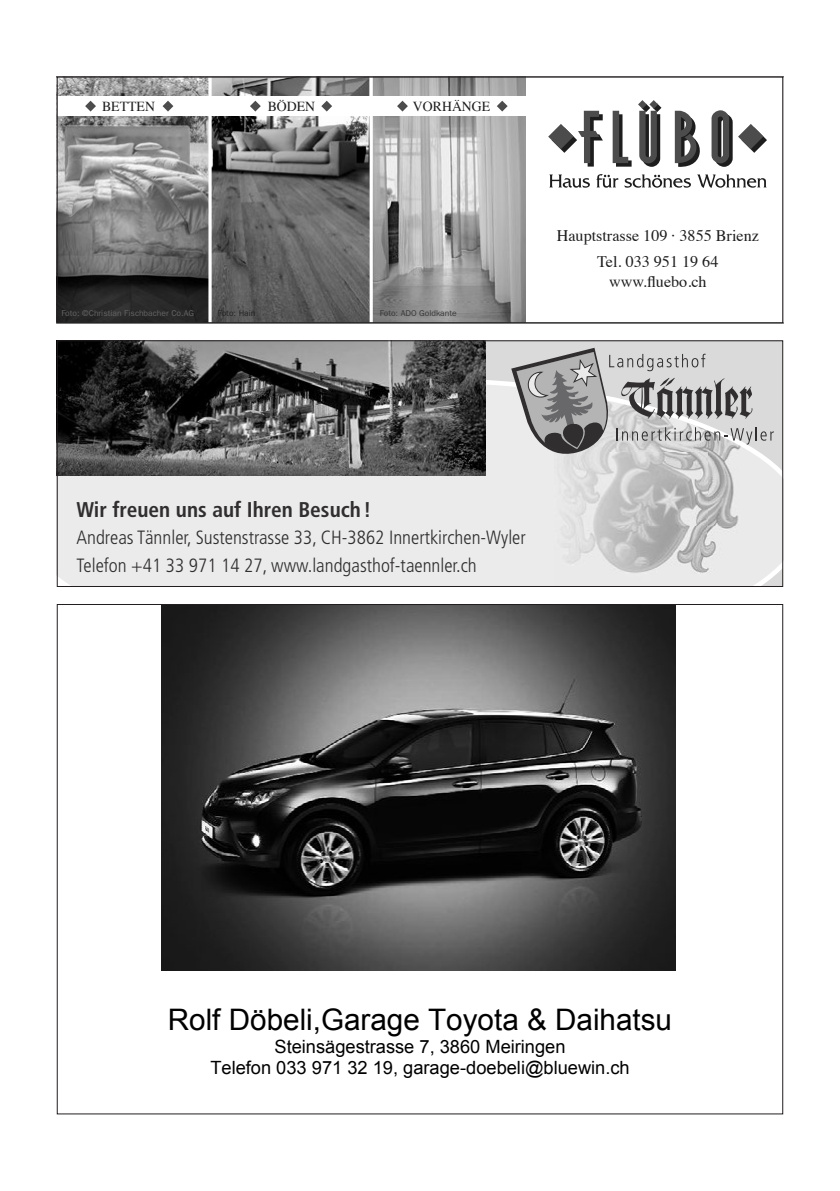
<style>
.page{position:relative;width:840px;height:1191px;background:#fff}
.page>*{position:absolute;margin:0;border:0;box-sizing:border-box;transform-origin:0 0}
.t1{font:29.6px "Arial";color:#000}
.t2{font:700 condensed 21.4px "Frutiger LT Std";color:#302e2f}
.t3{font:300 condensed 19.2px/27.8px "Frutiger LT Std";color:#302e2f}
.t4{font:18.2px/21px "Arial";color:#000;text-align:center}
.t5{font:16.2px/26.6px "Times";color:#1d1d1d;text-align:center}
.t6{font:13.8px "Times";color:#1d1d1d}
.t7{font:8.4px "ITC Franklin Gothic Std";color:#656565}
.t8{font:8.4px "ITC Franklin Gothic Std";color:#373737}
.t9{font:8.4px "ITC Franklin Gothic Std";color:#212121}
</style>
<div class="page">
<img style="left:161px;top:606px;width:514px;height:364px">
<svg style="left:59px;top:79px;width:708px;height:242px"></svg>
<div style="left:57px;top:77px;width:725px;height:246px;border:1px solid #231f20"></div>
<div style="left:289px;top:340px;width:493px;height:247px;background:#dadada"></div>
<svg style="left:59px;top:377px;width:721px;height:208px"></svg>
<svg style="left:511px;top:348px;width:262px;height:108px"></svg>
<img style="left:59px;top:342px;width:426px;height:134px">
<div style="left:57px;top:340px;width:725px;height:247px;border:1px solid #231f20"></div>
<p class="t6" style="left:102px;top:94px;width:54px">BETTEN</p>
<p class="t6" style="left:267px;top:94px;width:49px">BÖDEN</p>
<p class="t6" style="left:413px;top:94px;width:79px">VORHÄNGE</p>
<p class="t7" style="left:61px;top:308px;width:134px">Foto: ©Christian Fischbacher Co.AG</p>
<p class="t9" style="left:218px;top:308px;width:39px">Foto: Hain</p>
<p class="t8" style="left:379px;top:308px;width:78px">Foto: ADO Goldkante</p>
<p class="t5" style="left:556px;top:221px;width:203px">Hauptstrasse 109 · 3855 Brienz<br>Tel. 033 951 19 64</p>
<p class="t5" style="left:608px;top:267px;width:99px">www.fluebo.ch</p>
<p class="t2" style="left:76px;top:496px;width:296px">Wir freuen uns auf Ihren Besuch !</p>
<p class="t3" style="left:76px;top:524px;width:450px">Andreas Tännler, Sustenstrasse 33, CH-3862 Innertkirchen-Wyler<br>Telefon +41 33 971 14 27, www.landgasthof-taennler.ch</p>
<h1 class="t1" style="left:168px;top:1000px;width:505px">Rolf Döbeli,Garage Toyota &amp; Daihatsu</h1>
<p class="t4" style="left:210px;top:1036px;width:420px">Steinsägestrasse 7, 3860 Meiringen<br>Telefon 033 971 32 19, garage-doebeli@bluewin.ch</p>
</div>
